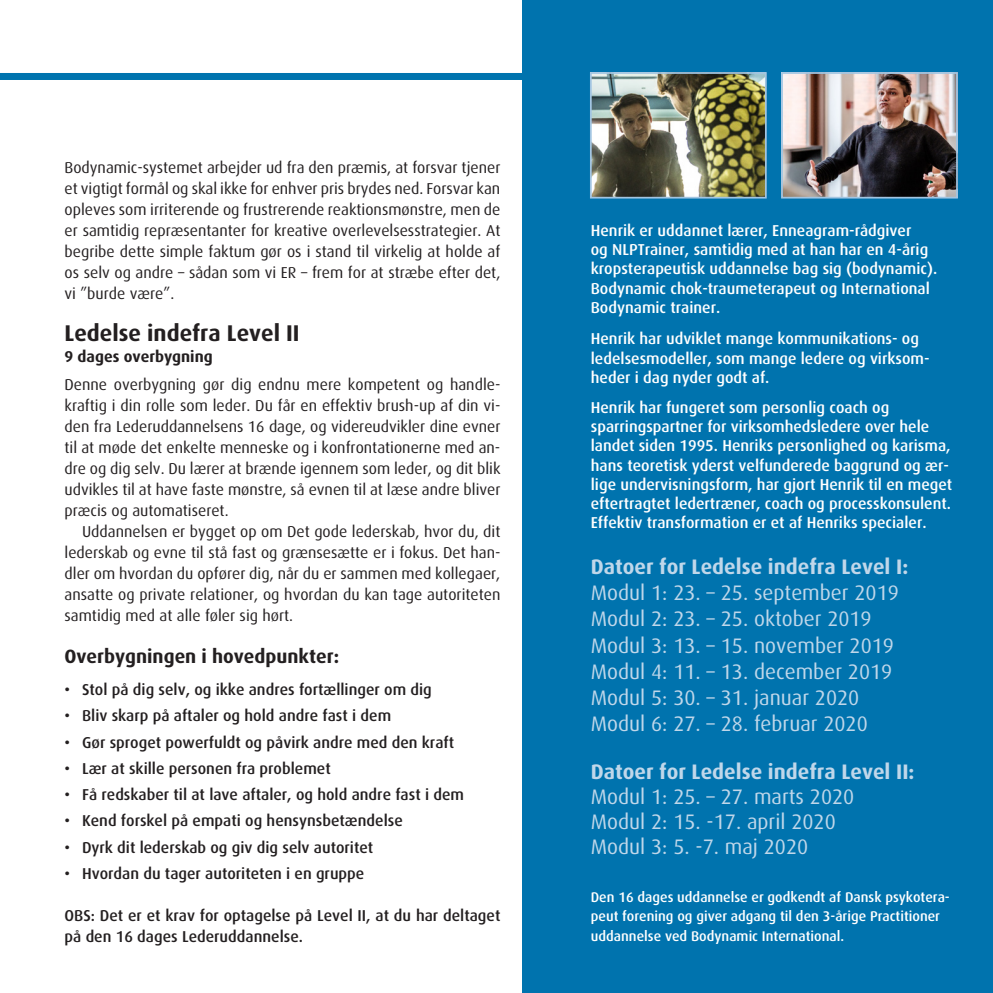
<style>
.page{position:relative;width:993px;height:993px;background:#fff}
.page>*{position:absolute;margin:0;border:0;box-sizing:border-box;transform-origin:0 0}
.t1{font:700 22.75px "Dax";color:#231f20}
.t2{font:21px/26.2px "Dax";color:#c0d7ea}
.t3{font:700 21px "Dax";color:#c0d7ea}
.t4{font:700 19.25px "Dax";color:#231f20}
.t5{font:15.75px/21px "Dax";color:#231f20;text-align:justify}
.t6{font:500 15.75px/19.2px "Dax";color:#fff}
.t7{font:500 15.75px/21px "Dax";color:#231f20}
.t8{font:700 15.75px "Dax";color:#231f20}
.t9{font:500 14px/19.2px "Dax";color:#fff}
</style>
<div class="page">
<div style="left:523px;top:0;width:469px;height:992px;background:#0073ae"></div>
<div style="left:0;top:73px;width:992px;height:7px;background:#0073ae"></div>
<img style="left:783px;top:75px;width:171px;height:120px">
<div style="left:780px;top:72px;width:177px;height:126px;border:2px solid #a2c5e2"></div>
<img style="left:592px;top:75px;width:171px;height:120px">
<div style="left:589px;top:72px;width:177px;height:126px;border:2px solid #a2c5e2"></div>
<p class="t5" style="left:64px;top:157px;width:437px">Bodynamic-systemet arbejder ud fra den præmis, at forsvar tjener et vigtigt formål og skal ikke for enhver pris brydes ned. Forsvar kan opleves som irriterende og frustrerende reaktionsmønstre, men de er samtidig repræsentanter for kreative overlevelsesstrategier. At begribe dette simple faktum gør os i stand til virkelig at holde af os selv og andre – sådan som vi ER – frem for at stræbe efter det, vi ”burde være”.</p>
<h1 class="t1" style="left:64px;top:320px;width:236px">Ledelse indefra Level II</h1>
<p class="t8" style="left:64px;top:348px;width:150px">9 dages overbygning</p>
<p class="t5" style="left:64px;top:374px;width:437px">Denne overbygning gør dig endnu mere kompetent og handle&shy;kraftig i din rolle som leder. Du får en effektiv brush-up af din vi&shy;den fra Lederuddannelsens 16 dage, og videreudvikler dine evner til at møde det enkelte menneske og i konfrontationerne med an&shy;dre og dig selv. Du lærer at brænde igennem som leder, og dit blik udvikles til at have faste mønstre, så evnen til at læse andre bliver præcis og automatiseret.</p>
<p class="t5" style="left:64px;top:521px;width:437px;text-indent:17px">Uddannelsen er bygget op om Det gode lederskab, hvor du, dit lederskab og evne til stå fast og grænsesætte er i fokus. Det han&shy;dler om hvordan du opfører dig, når du er sammen med kollegaer, ansatte og private relationer, og hvordan du kan tage autoriteten samtidig med at alle føler sig hørt.</p>
<p class="t4" style="left:64px;top:645px;width:276px">Overbygningen i hovedpunkter:</p>
<p class="t7" style="left:64px;top:679px;width:368px">• Stol på dig selv, og ikke andres fortællinger om dig</p>
<p class="t7" style="left:64px;top:705px;width:328px">• Bliv skarp på aftaler og hold andre fast i dem</p>
<p class="t7" style="left:64px;top:731px;width:391px">• Gør sproget powerfuldt og påvirk andre med den kraft</p>
<p class="t7" style="left:64px;top:757px;width:268px">• Lær at skille personen fra problemet</p>
<p class="t7" style="left:64px;top:784px;width:401px">• Få redskaber til at lave aftaler, og hold andre fast i dem</p>
<p class="t7" style="left:64px;top:810px;width:339px">• Kend forskel på empati og hensynsbetændelse</p>
<p class="t7" style="left:64px;top:836px;width:310px">• Dyrk dit lederskab og giv dig selv autoritet</p>
<p class="t7" style="left:64px;top:862px;width:301px">• Hvordan du tager autoriteten i en gruppe</p>
<p class="t7" style="left:64px;top:904px;width:437px">OBS: Det er et krav for optagelse på Level II, at du har deltaget på den 16 dages Lederuddannelse.</p>
<p class="t6" style="left:590px;top:221px;width:348px">Henrik er uddannet lærer, Enneagram-rådgiver<br>og NLPTrainer, samtidig med at han har en 4-årig kropsterapeutisk uddannelse bag sig (bodynamic).<br>Bodynamic chok-traumeterapeut og International Bodynamic trainer.</p>
<p class="t6" style="left:590px;top:329px;width:340px">Henrik har udviklet mange kommunikations- og ledelsesmodeller, som mange ledere og virksom&shy;heder i dag nyder godt af.</p>
<p class="t6" style="left:590px;top:397px;width:363px">Henrik har fungeret som personlig coach og sparringspartner for virksomhedsledere over hele landet siden 1995. Henriks personlighed og karisma, hans teoretisk yderst velfunderede baggrund og ær&shy;lige undervisningsform, har gjort Henrik til en meget eftertragtet ledertræner, coach og processkonsulent.<br>Effektiv transformation er et af Henriks specialer.</p>
<h2 class="t3" style="left:590px;top:554px;width:319px">Datoer for Ledelse indefra Level I:</h2>
<h2 class="t2" style="left:590px;top:579px;width:309px">Modul 1: 23. – 25. september 2019<br>Modul 2: 23. – 25. oktober 2019<br>Modul 3: 13. – 15. november 2019<br>Modul 4: 11. – 13. december 2019<br>Modul 5: 30. – 31. januar 2020<br>Modul 6: 27. – 28. februar 2020</h2>
<h2 class="t3" style="left:590px;top:759px;width:325px">Datoer for Ledelse indefra Level II:</h2>
<h2 class="t2" style="left:590px;top:784px;width:265px;line-height:25.2px">Modul 1: 25. – 27. marts 2020<br>Modul 2: 15. -17. april 2020<br>Modul 3: 5. -7. maj 2020</h2>
<p class="t9" style="left:590px;top:887px;width:360px">Den 16 dages uddannelse er godkendt af Dansk psykotera&shy;peut forening og giver adgang til den 3-årige Practitioner uddannelse ved Bodynamic International.</p>
</div>
